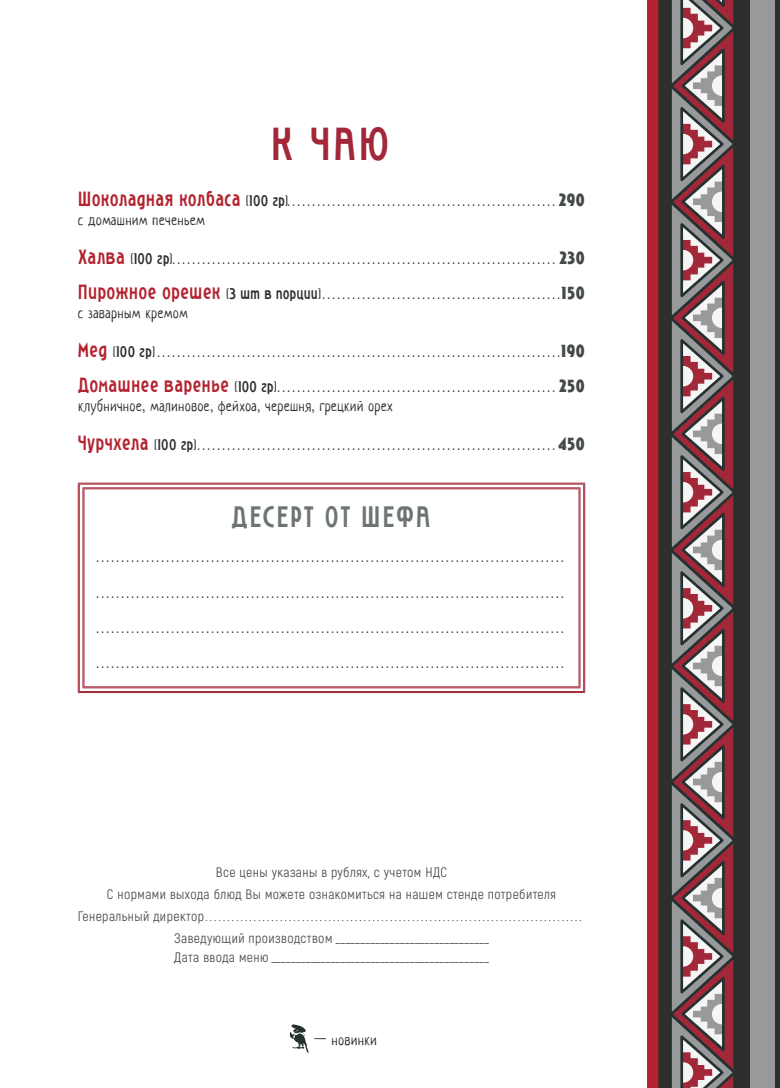
<style>
.page{position:relative;width:780px;height:1088px;background:#fff}
.page>*{position:absolute;margin:0;border:0;box-sizing:border-box;transform-origin:0 0}
.раздел{font:45px "Roslyn Gothic";color:#a22739;scale:.9 1}
.подраздел{font:28.75px "Roslyn Gothic";letter-spacing:.035em;color:#6d7475;scale:.9 1}
.описание{font:15px "Neucha";letter-spacing:.055em;color:#2e2e2d;scale:.9 1}
.описание-2{font:13.75px "Akrobat";letter-spacing:.03em;color:#444a49}
.позиция{font:12.5px "Roslyn Gothic";color:#2e2e2d;scale:.9 1}
.позиция_в_рамке{font:12.5px "Roslyn Gothic";color:#2e2e2d;scale:.9 1}
.описание-3{font:12.5px "Akrobat";color:#2e2e2d}
.описание-4{font:12.5px "Akrobat";color:#2e2e2d;scale:.9 1}
.позиция-новенькое{font:12.5px "Roslyn Gothic";color:#2e2e2d;scale:.9 1}
.s1{font-size:20px;color:#b3222f}
.s2{font-size:15px}
.s3{font-family:"Roslyn Gothic Medium DG";font-size:17.5px;color:#444a49}
.s4{font-size:13.75px;color:#444a49}
</style>
<div class="page">
<svg style="left:647px;top:0;width:133px;height:1088px;background:#712a30"></svg>
<svg style="left:666px;top:0;width:72px;height:1088px;background:#866b6f"></svg>
<div style="left:749px;top:0;width:25px;height:1088px;background:#97999a"></div>
<svg style="left:290px;top:1024px;width:19px;height:29px"></svg>
<svg style="left:82px;top:489px;width:1px;height:197px"></svg>
<svg style="left:580px;top:489px;width:1px;height:197px"></svg>
<svg style="left:82px;top:686px;width:499px;height:3px"></svg>
<hr style="left:78px;top:483px;width:507px;height:1px;background:#a22739">
<hr style="left:79px;top:484px;width:505px;height:1px;background:#a22739">
<hr style="left:83px;top:487px;width:497px;height:1px;background:#a22739">
<hr style="left:84px;top:488px;width:495px;height:1px;background:#a22739">
<hr style="left:78px;top:483px;width:1px;height:209px;background:#a22739">
<hr style="left:79px;top:484px;width:1px;height:207px;background:#a22739">
<hr style="left:83px;top:488px;width:1px;height:199px;background:#a22739">
<hr style="left:84px;top:489px;width:1px;height:197px;background:#a22739">
<hr style="left:578px;top:489px;width:1px;height:197px;background:#a22739">
<hr style="left:579px;top:488px;width:1px;height:199px;background:#a22739">
<hr style="left:583px;top:484px;width:1px;height:207px;background:#a22739">
<hr style="left:584px;top:483px;width:1px;height:209px;background:#a22739">
<hr style="left:84px;top:686px;width:495px;height:1px;background:#a22739">
<hr style="left:83px;top:687px;width:497px;height:1px;background:#a22739">
<hr style="left:79px;top:691px;width:505px;height:1px;background:#a22739">
<hr style="left:78px;top:692px;width:507px;height:1px;background:#a22739">
<p class="раздел" style="left:271px;top:120px;width:135px">К ЧАЮ</p>
<p class="позиция" style="left:78px;top:195px;width:564px"><span class="s1">Шоколадная колбаса</span> <span class="s2">(100 гр)</span>......................................................<span class="s3">290</span></p>
<p class="описание" style="left:78px;top:211px;width:142px">с домашним печеньем</p>
<p class="позиция" style="left:78px;top:253px;width:564px"><span class="s1">Халва</span> <span class="s2">(100 гр)</span> . . . . . . . . . . . . . . . . . . . . . . . . . . . . . . . . . . . . . . . . . . . . . . . . . . . . . . . . . . . . . . . . . . . . . . . . . . . . . <span class="s3">230</span></p>
<p class="позиция" style="left:78px;top:288px;width:564px"><span class="s1">Пирожное орешек</span> <span class="s2">(3 шт в порции)</span> . . . . . . . . . . . . . . . . . . . . . . . . . . . . . . . . . . . . . . . . . . . . . . . <span class="s3">150</span></p>
<p class="описание" style="left:78px;top:304px;width:123px">c заварным кремом</p>
<p class="позиция" style="left:78px;top:346px;width:564px"><span class="s1">Мед</span> <span class="s2">(100 гр)</span> . . . . . . . . . . . . . . . . . . . . . . . . . . . . . . . . . . . . . . . . . . . . . . . . . . . . . . . . . . . . . . . . . . . . . . . . . . . . . . . . <span class="s3">190</span></p>
<p class="позиция" style="left:78px;top:381px;width:564px"><span class="s1">Домашнее варенье</span> <span class="s2">(100 гр)</span> . . . . . . . . . . . . . . . . . . . . . . . . . . . . . . . . . . . . . . . . . . . . . . . . . . . . . . . . <span class="s3">250</span></p>
<p class="описание" style="left:78px;top:396px;width:351px">клубничное, малиновое, фейхоа, черешня, грецкий орех</p>
<p class="позиция-новенькое" style="left:78px;top:438px;width:564px"><span class="s1">Чурчхела</span> <span class="s2">(100 гр)</span> . . . . . . . . . . . . . . . . . . . . . . . . . . . . . . . . . . . . . . . . . . . . . . . . . . . . . . . . . . . . . . . . . . . . . . . . <span class="s3">450</span></p>
<p class="подраздел" style="left:232px;top:501px;width:223px">ДЕСЕРТ ОТ ШЕФА</p>
<p class="позиция_в_рамке" style="left:97px;top:551px;width:520px">. . . . . . . . . . . . . . . . . . . . . . . . . . . . . . . . . . . . . . . . . . . . . . . . . . . . . . . . . . . . . . . . . . . . . . . . . . . . . . . . . . . . . . . . . . . . . .</p>
<p class="позиция_в_рамке" style="left:97px;top:586px;width:520px">. . . . . . . . . . . . . . . . . . . . . . . . . . . . . . . . . . . . . . . . . . . . . . . . . . . . . . . . . . . . . . . . . . . . . . . . . . . . . . . . . . . . . . . . . . . . . .</p>
<p class="позиция_в_рамке" style="left:97px;top:622px;width:520px">. . . . . . . . . . . . . . . . . . . . . . . . . . . . . . . . . . . . . . . . . . . . . . . . . . . . . . . . . . . . . . . . . . . . . . . . . . . . . . . . . . . . . . . . . . . . . .</p>
<p class="позиция_в_рамке" style="left:97px;top:657px;width:520px">. . . . . . . . . . . . . . . . . . . . . . . . . . . . . . . . . . . . . . . . . . . . . . . . . . . . . . . . . . . . . . . . . . . . . . . . . . . . . . . . . . . . . . . . . . . . . .</p>
<p class="описание-2" style="left:216px;top:864px;width:233px">Все цены указаны в рублях, с учетом НДС</p>
<p class="описание-2" style="left:107px;top:886px;width:450px">С нормами выхода блюд Вы можете ознакомиться на нашем стенде потребителя</p>
<p class="описание-4" style="left:78px;top:909px;width:561px"><span class="s4">Генеральный директор</span> . . . . . . . . . . . . . . . . . . . . . . . . . . . . . . . . . . . . . . . . . . . . . . . . . . . . . . . . . . . . . . . . . . . . . . . . . . . . . . . . . . . . . .</p>
<p class="описание-3" style="left:174px;top:931px;width:316px"><span class="s4">Заведующий производством</span> _______________________________</p>
<p class="описание-3" style="left:174px;top:950px;width:316px"><span class="s4">Дата ввода меню</span> ____________________________________________</p>
<p class="описание" style="left:314px;top:1031px;width:71px">— новинки</p>
</div>
